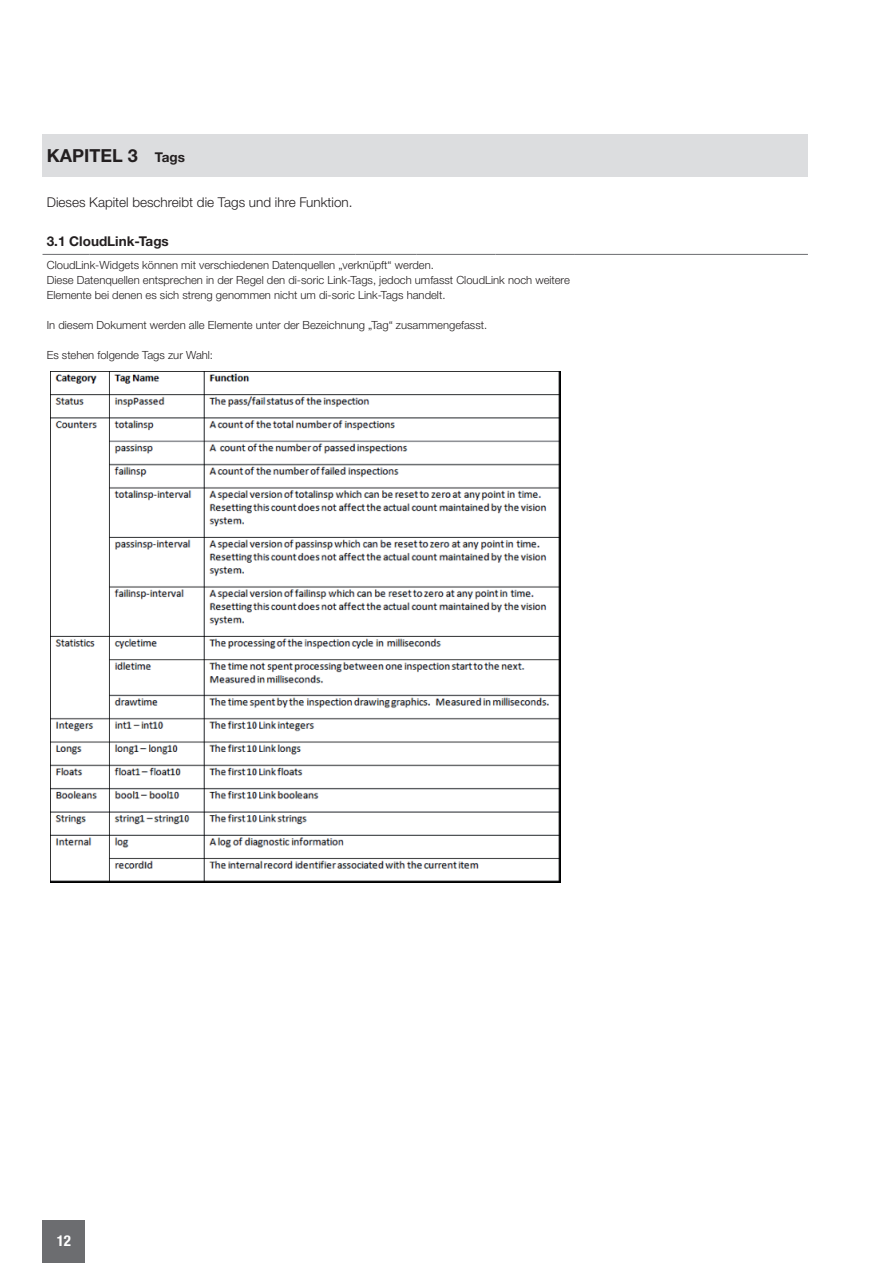
<style>
.page{position:relative;width:893px;height:1263px;background:#fff}
.page>*{position:absolute;margin:0;border:0;box-sizing:border-box;transform-origin:0 0}
.t1{font:700 18px "Helvetica Neue LTW1 G";color:#231f20}
.t2{font:700 condensed 15px "Helvetica Neue LTW1 G";color:#fff}
.t3{font:300 13.5px "Helvetica Neue LTW1 G";color:#231f20}
.t4{font:700 13.5px "Helvetica Neue LTW1 G";color:#231f20}
.t5{font:300 11.25px/15px "Helvetica Neue LTW1 G";color:#231f20}
.s1{font-size:13.5px}
</style>
<div class="page">
<div style="left:43px;top:1220px;width:42px;height:43px;background:#6c6d70"></div>
<div style="left:43px;top:134px;width:765px;height:42px;background:#dcdddf"></div>
<hr style="left:43px;top:254px;width:46px;height:1px;background:#6c6d70">
<hr style="left:89px;top:254px;width:164px;height:1px;background:#6c6d70">
<hr style="left:253px;top:254px;width:41px;height:1px;background:#6c6d70">
<hr style="left:294px;top:254px;width:61px;height:1px;background:#6c6d70">
<hr style="left:355px;top:254px;width:62px;height:1px;background:#6c6d70">
<hr style="left:417px;top:254px;width:78px;height:1px;background:#6c6d70">
<hr style="left:495px;top:254px;width:79px;height:1px;background:#6c6d70">
<hr style="left:574px;top:254px;width:234px;height:1px;background:#6c6d70">
<img style="left:50px;top:372px;width:510px;height:511px">
<h1 class="t1" style="left:47px;top:144px;width:140px">KAPITEL 3 <span class="s1">Tags</span></h1>
<p class="t3" style="left:47px;top:194px;width:307px">Dieses Kapitel beschreibt die Tags und ihre Funktion.</p>
<p class="t4" style="left:47px;top:233px;width:124px">3.1 CloudLink-Tags</p>
<p class="t5" style="left:47px;top:257px;width:525px">CloudLink-Widgets können mit verschiedenen Datenquellen „verknüpft“ werden.<br>Diese Datenquellen entsprechen in der Regel den di-soric Link-Tags, jedoch umfasst CloudLink noch weitere<br>Elemente bei denen es sich streng genommen nicht um di-soric Link-Tags handelt.</p>
<p class="t5" style="left:47px;top:317px;width:442px">In diesem Dokument werden alle Elemente unter der Bezeichnung „Tag“ zusammengefasst.</p>
<p class="t5" style="left:47px;top:347px;width:168px">Es stehen folgende Tags zur Wahl:</p>
<h2 class="t2" style="left:57px;top:1232px;width:16px">12</h2>
</div>
